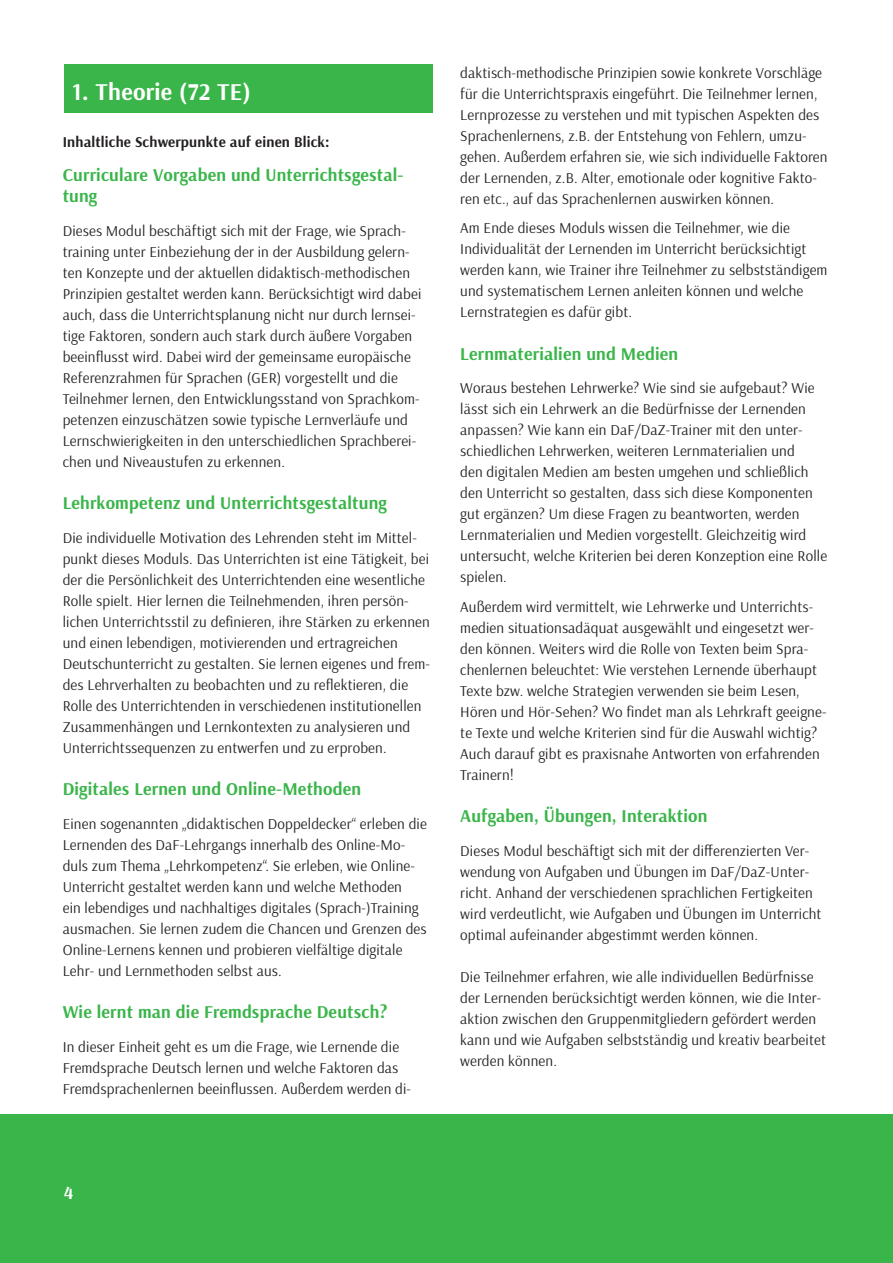
<style>
.page{position:relative;width:893px;height:1263px;background:#fff}
.page>*{position:absolute;margin:0;border:0;box-sizing:border-box;transform-origin:0 0}
.t1{font:700 24px "Arsenal";letter-spacing:.01em;color:#fff}
.Grundtext{font:700 18px/21px "Arsenal";letter-spacing:.01em;color:#3ab54a}
.t2{font:700 18px "Arsenal";color:#fff}
.Grundtext-2{font:15px/21px "Arsenal";letter-spacing:.01em;color:#231f20}
.Grundtext-3{font:700 15px "Arsenal";letter-spacing:.01em;color:#231f20}
</style>
<div class="page">
<div style="left:0;top:1114px;width:893px;height:149px;background:#3ab54a"></div>
<div style="left:64px;top:64px;width:368px;height:49px;background:#3ab54a"></div>
<p class="t1" style="left:72px;top:75px;width:180px">1. Theorie (72 TE)</p>
<p class="Grundtext-3" style="left:63px;top:132px;width:268px">Inhaltliche Schwerpunkte auf einen Blick:</p>
<p class="Grundtext" style="left:63px;top:164px;width:342px">Curriculare Vorgaben und Unterrichtsgestal&shy;tung</p>
<p class="Grundtext-2" style="left:63px;top:220px;width:360px">Dieses Modul beschäftigt sich mit der Frage, wie Sprach&shy;training unter Einbeziehung der in der Ausbildung gelern&shy;ten Konzepte und der aktuellen didaktisch-methodischen Prinzipien gestaltet werden kann. Berücksichtigt wird dabei auch, dass die Unterrichtsplanung nicht nur durch lernsei&shy;tige Faktoren, sondern auch stark durch äußere Vorgaben beeinflusst wird. Dabei wird der gemeinsame europäische Referenzrahmen für Sprachen (GER) vorgestellt und die Teilnehmer lernen, den Entwicklungsstand von Sprachkom&shy;petenzen einzuschätzen sowie typische Lernverläufe und Lernschwierigkeiten in den unterschiedlichen Sprachberei&shy;chen und Niveaustufen zu erkennen.</p>
<p class="Grundtext" style="left:63px;top:492px;width:326px">Lehrkompetenz und Unterrichtsgestaltung</p>
<p class="Grundtext-2" style="left:63px;top:527px;width:369px">Die individuelle Motivation des Lehrenden steht im Mittel&shy;punkt dieses Moduls. Das Unterrichten ist eine Tätigkeit, bei der die Persönlichkeit des Unterrichtenden eine wesentliche Rolle spielt. Hier lernen die Teilnehmenden, ihren persön&shy;lichen Unterrichtsstil zu definieren, ihre Stärken zu erkennen und einen lebendigen, motivierenden und ertragreichen Deutschunterricht zu gestalten. Sie lernen eigenes und frem&shy;des Lehrverhalten zu beobachten und zu reflektieren, die Rolle des Unterrichtenden in verschiedenen institutionellen Zusammenhängen und Lernkontexten zu analysieren und Unterrichtssequenzen zu entwerfen und zu erproben.</p>
<p class="Grundtext" style="left:63px;top:778px;width:300px">Digitales Lernen und Online-Methoden</p>
<p class="Grundtext-2" style="left:63px;top:813px;width:366px">Einen sogenannten „didaktischen Doppeldecker“ erleben die Lernenden des DaF-Lehrgangs innerhalb des Online-Mo&shy;duls zum Thema „Lehrkompetenz“. Sie erleben, wie Online-Unterricht gestaltet werden kann und welche Methoden<br>ein lebendiges und nachhaltiges digitales (Sprach-)Training ausmachen. Sie lernen zudem die Chancen und Grenzen des Online-Lernens kennen und probieren vielfältige digitale Lehr- und Lernmethoden selbst aus.</p>
<p class="Grundtext" style="left:63px;top:1001px;width:326px">Wie lernt man die Fremdsprache Deutsch?</p>
<p class="Grundtext-2" style="left:63px;top:1036px;width:350px">In dieser Einheit geht es um die Frage, wie Lernende die<br>Fremdsprache Deutsch lernen und welche Faktoren das<br>Fremdsprachenlernen beeinflussen. Außerdem werden di-</p>
<p class="Grundtext-2" style="left:460px;top:62px;width:369px">daktisch-methodische Prinzipien sowie konkrete Vorschläge für die Unterrichtspraxis eingeführt. Die Teilnehmer lernen, Lernprozesse zu verstehen und mit typischen Aspekten des Sprachenlernens, z.B. der Entstehung von Fehlern, umzu&shy;gehen. Außerdem erfahren sie, wie sich individuelle Faktoren der Lernenden, z.B. Alter, emotionale oder kognitive Fakto&shy;ren etc., auf das Sprachenlernen auswirken können.</p>
<p class="Grundtext-2" style="left:460px;top:217px;width:369px">Am Ende dieses Moduls wissen die Teilnehmer, wie die Individualität der Lernenden im Unterricht berücksichtigt werden kann, wie Trainer ihre Teilnehmer zu selbstständigem und systematischem Lernen anleiten können und welche Lernstrategien es dafür gibt.</p>
<p class="Grundtext" style="left:460px;top:343px;width:219px">Lernmaterialien und Medien</p>
<p class="Grundtext-2" style="left:460px;top:377px;width:368px">Woraus bestehen Lehrwerke? Wie sind sie aufgebaut? Wie lässt sich ein Lehrwerk an die Bedürfnisse der Lernenden anpassen? Wie kann ein DaF/DaZ-Trainer mit den unter&shy;schiedlichen Lehrwerken, weiteren Lernmaterialien und<br>den digitalen Medien am besten umgehen und schließlich den Unterricht so gestalten, dass sich diese Komponenten gut ergänzen? Um diese Fragen zu beantworten, werden Lernmaterialien und Medien vorgestellt. Gleichzeitig wird untersucht, welche Kriterien bei deren Konzeption eine Rolle spielen.</p>
<p class="Grundtext-2" style="left:460px;top:596px;width:368px">Außerdem wird vermittelt, wie Lehrwerke und Unterrichts&shy;medien situationsadäquat ausgewählt und eingesetzt wer&shy;den können. Weiters wird die Rolle von Texten beim Spra&shy;chenlernen beleuchtet: Wie verstehen Lernende überhaupt Texte bzw. welche Strategien verwenden sie beim Lesen, Hören und Hör-Sehen? Wo findet man als Lehrkraft geeigne&shy;te Texte und welche Kriterien sind für die Auswahl wichtig?<br>Auch darauf gibt es praxisnahe Antworten von erfahrenden Trainern!</p>
<p class="Grundtext" style="left:460px;top:805px;width:249px">Aufgaben, Übungen, Interaktion</p>
<p class="Grundtext-2" style="left:460px;top:840px;width:363px">Dieses Modul beschäftigt sich mit der differenzierten Ver&shy;wendung von Aufgaben und Übungen im DaF/DaZ-Unter&shy;richt. Anhand der verschiedenen sprachlichen Fertigkeiten wird verdeutlicht, wie Aufgaben und Übungen im Unterricht optimal aufeinander abgestimmt werden können.</p>
<p class="Grundtext-2" style="left:460px;top:966px;width:367px">Die Teilnehmer erfahren, wie alle individuellen Bedürfnisse der Lernenden berücksichtigt werden können, wie die Inter&shy;aktion zwischen den Gruppenmitgliedern gefördert werden kann und wie Aufgaben selbstständig und kreativ bearbeitet werden können.</p>
<p class="t2" style="left:64px;top:1180px;width:11px">4</p>
</div>
